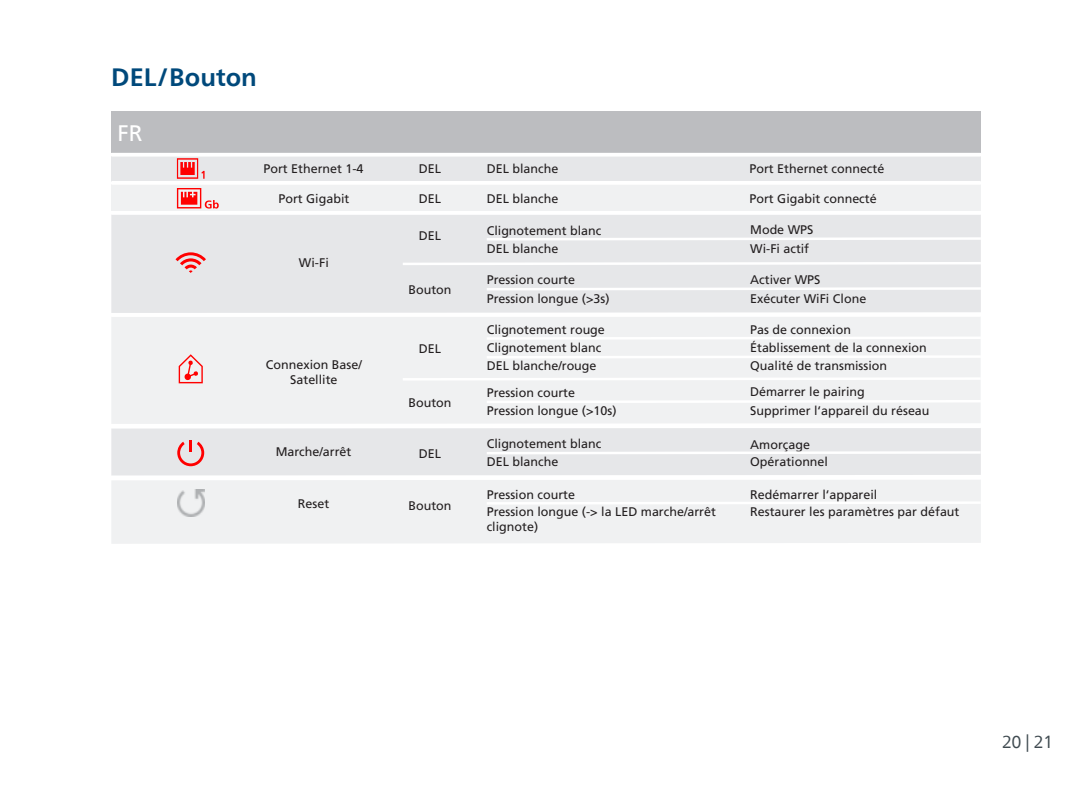
<style>
.page{position:relative;width:1092px;height:787px;background:#fff}
.page>*{position:absolute;margin:0;border:0;box-sizing:border-box;transform-origin:0 0}
.t1{font:700 25px "Frutiger Neue LT Com";color:#00497b}
.t2{font:22.5px "Frutiger LT Com";color:#fff}
.t3{font:17.5px "Frutiger Neue LT Com";color:#3f4a50}
.t4{font:12.5px/18px "Frutiger LT Com";color:#231f20}
</style>
<div class="page">
<div style="left:111px;top:480px;width:869px;height:64px;background:#f0f1f2"></div>
<img style="left:177px;top:490px;width:27px;height:26px">
<div style="left:111px;top:156px;width:869px;height:25px;background:#e6e7e9"></div>
<div style="left:111px;top:184px;width:869px;height:27px;background:#f0f1f2"></div>
<div style="left:111px;top:214px;width:869px;height:99px;background:#e6e7e9"></div>
<div style="left:111px;top:428px;width:869px;height:47px;background:#e6e7e9"></div>
<div style="left:111px;top:316px;width:869px;height:108px;background:#f0f1f2"></div>
<svg style="left:177px;top:158px;width:27px;height:21px"></svg>
<svg style="left:177px;top:188px;width:42px;height:20px"></svg>
<svg style="left:175px;top:252px;width:31px;height:21px"></svg>
<svg style="left:179px;top:354px;width:24px;height:29px"></svg>
<svg style="left:177px;top:441px;width:27px;height:25px"></svg>
<div style="left:111px;top:112px;width:869px;height:41px;background:#bcbdc0"></div>
<hr style="left:486px;top:237px;width:494px;height:3px;background:#fff">
<hr style="left:486px;top:336px;width:494px;height:4px;background:#fff">
<hr style="left:486px;top:355px;width:494px;height:3px;background:#fff">
<hr style="left:486px;top:451px;width:494px;height:3px;background:#fff">
<hr style="left:486px;top:287px;width:494px;height:3px;background:#fff">
<hr style="left:486px;top:400px;width:494px;height:3px;background:#fff">
<hr style="left:403px;top:262px;width:577px;height:3px;background:#fff">
<hr style="left:403px;top:377px;width:577px;height:3px;background:#fff">
<hr style="left:486px;top:501px;width:494px;height:3px;background:#fff">
<hr style="left:111px;top:153px;width:869px;height:4px;background:#fff">
<hr style="left:111px;top:181px;width:869px;height:4px;background:#fff">
<hr style="left:111px;top:211px;width:869px;height:4px;background:#fff">
<hr style="left:111px;top:313px;width:869px;height:4px;background:#fff">
<h1 class="t1" style="left:111px;top:67px;width:147px">DEL/Bouton</h1>
<h2 class="t2" style="left:118px;top:121px;width:26px">FR</h2>
<p class="t4" style="left:263px;top:160px;width:102px">Port Ethernet 1-4</p>
<p class="t4" style="left:278px;top:190px;width:72px">Port Gigabit</p>
<p class="t4" style="left:299px;top:254px;width:31px">Wi-Fi</p>
<p class="t4" style="left:266px;top:357px;width:97px;line-height:15px;text-align:center">Connexion Base/<br>Satellite</p>
<p class="t4" style="left:276px;top:443px;width:77px">Marche/arrêt</p>
<p class="t4" style="left:298px;top:494px;width:33px">Reset</p>
<p class="t4" style="left:419px;top:160px;width:24px">DEL</p>
<p class="t4" style="left:419px;top:190px;width:24px">DEL</p>
<p class="t4" style="left:419px;top:227px;width:24px">DEL</p>
<p class="t4" style="left:408px;top:281px;width:45px">Bouton</p>
<p class="t4" style="left:419px;top:340px;width:24px">DEL</p>
<p class="t4" style="left:408px;top:393px;width:45px">Bouton</p>
<p class="t4" style="left:419px;top:445px;width:24px">DEL</p>
<p class="t4" style="left:408px;top:496px;width:45px">Bouton</p>
<p class="t4" style="left:486px;top:160px;width:73px">DEL blanche</p>
<p class="t4" style="left:486px;top:190px;width:73px">DEL blanche</p>
<p class="t4" style="left:749px;top:160px;width:136px">Port Ethernet connecté</p>
<p class="t4" style="left:749px;top:190px;width:129px">Port Gigabit connecté</p>
<p class="t4" style="left:486px;top:221px;width:116px">Clignotement blanc</p>
<p class="t4" style="left:750px;top:220px;width:65px">Mode WPS</p>
<p class="t4" style="left:486px;top:239px;width:73px">DEL blanche</p>
<p class="t4" style="left:750px;top:239px;width:60px">Wi-Fi actif</p>
<p class="t4" style="left:486px;top:271px;width:90px">Pression courte</p>
<p class="t4" style="left:750px;top:270px;width:72px">Activer WPS</p>
<p class="t4" style="left:486px;top:289px;width:124px">Pression longue (&gt;3s)</p>
<p class="t4" style="left:750px;top:289px;width:117px">Exécuter WiFi Clone</p>
<p class="t4" style="left:486px;top:321px;width:120px">Clignotement rouge</p>
<p class="t4" style="left:486px;top:339px;width:116px">Clignotement blanc</p>
<p class="t4" style="left:486px;top:357px;width:111px">DEL blanche/rouge</p>
<p class="t4" style="left:750px;top:321px;width:178px">Pas de connexion<br>Établissement de la connexion<br>Qualité de transmission</p>
<p class="t4" style="left:486px;top:384px;width:90px">Pression courte</p>
<p class="t4" style="left:750px;top:383px;width:116px">Démarrer le pairing</p>
<p class="t4" style="left:486px;top:402px;width:131px">Pression longue (&gt;10s)</p>
<p class="t4" style="left:750px;top:402px;width:181px">Supprimer l‘appareil du réseau</p>
<p class="t4" style="left:486px;top:434px;width:116px">Clignotement blanc</p>
<p class="t4" style="left:486px;top:453px;width:73px">DEL blanche</p>
<p class="t4" style="left:750px;top:435px;width:79px">Amorçage<br>Opérationnel</p>
<p class="t4" style="left:486px;top:486px;width:90px">Pression courte</p>
<p class="t4" style="left:750px;top:485px;width:129px">Redémarrer l‘appareil</p>
<p class="t4" style="left:486px;top:503px;width:231px">Pression longue (-&gt; la LED marche/arrêt</p>
<p class="t4" style="left:750px;top:503px;width:211px">Restaurer les paramètres par défaut</p>
<p class="t4" style="left:486px;top:518px;width:53px">clignote)</p>
<h3 class="t3" style="left:1001px;top:734px;width:53px">20 | 21</h3>
</div>
